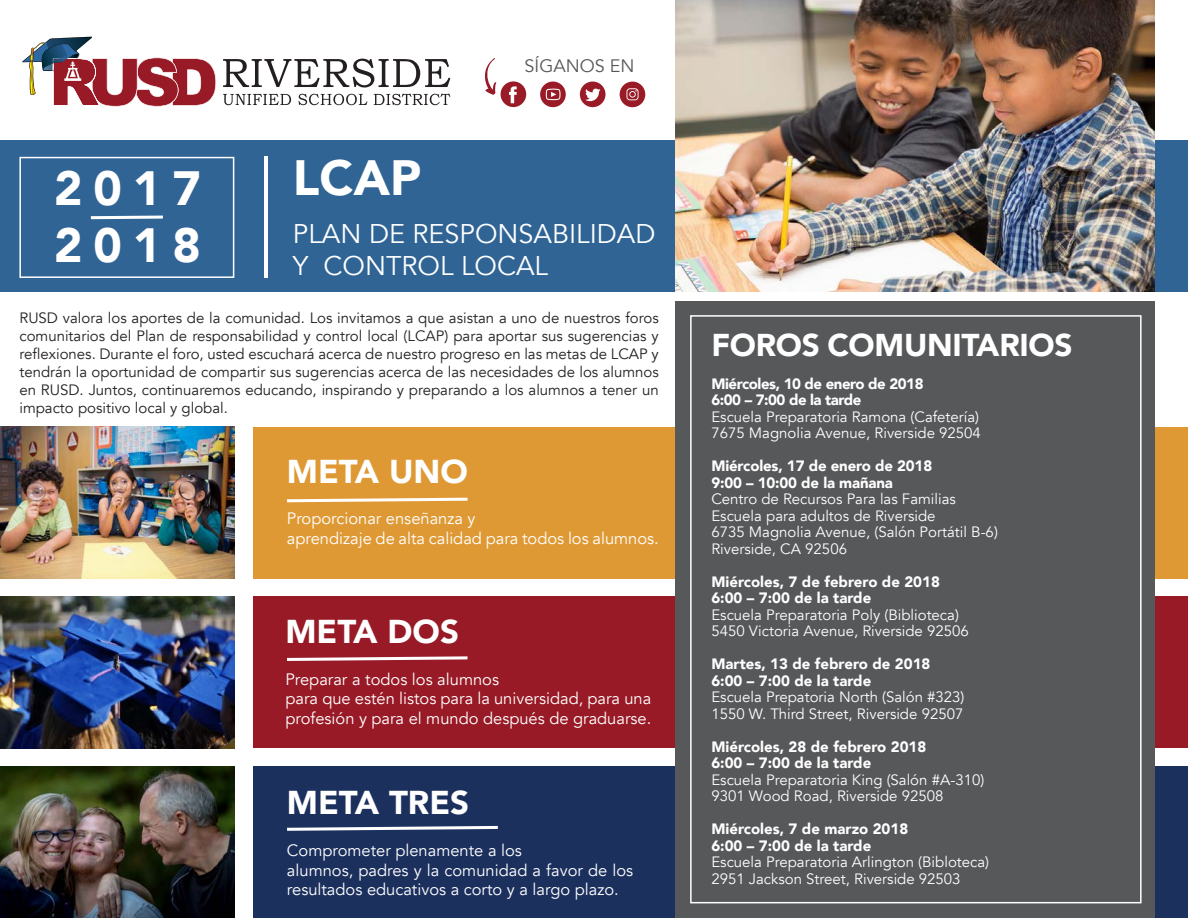
<style>
.page{position:relative;width:1188px;height:918px;background:#fff}
.page>*{position:absolute;margin:0;border:0;box-sizing:border-box;transform-origin:0 0}
.t1{font:900 49.5px "Avenir";color:#fff}
.t2{font:900 48px "Avenir";letter-spacing:.23em;color:#fff}
.t3{font:900 33px "Avenir";color:#fff}
.t4{font:900 31.5px "Avenir";letter-spacing:-.01em;color:#fff}
.t5{font:27px/32.4px "Avenir";color:#fff}
.t6{font:18px "Avenir";color:#57585a}
.t7{font:16.5px/19.8px "Avenir";color:#fff}
.t8{font:15px/16.5px "Avenir";color:#fff}
.t9{font:15px/18px "Avenir";color:#231f20;text-align:justify}
.t10{font:900 15px "Avenir";color:#fff}
.t11{font:900 15px "Avenir";letter-spacing:-.03em;color:#fff}
.s1{font-weight:900}
</style>
<div class="page">
<div style="left:253px;top:427px;width:935px;height:151px;background:#df9934"></div>
<div style="left:253px;top:596px;width:935px;height:151px;background:#981a26"></div>
<div style="left:253px;top:766px;width:935px;height:151px;background:#1c305e"></div>
<div style="left:0;top:140px;width:1188px;height:152px;background:#306495"></div>
<svg style="left:223px;top:59px;width:227px;height:29px"></svg>
<svg style="left:223px;top:94px;width:68px;height:11px"></svg>
<svg style="left:298px;top:94px;width:69px;height:11px"></svg>
<svg style="left:374px;top:94px;width:76px;height:11px"></svg>
<svg style="left:22px;top:37px;width:194px;height:70px"></svg>
<img style="left:0;top:426px;width:234px;height:152px">
<img style="left:0;top:596px;width:234px;height:152px">
<img style="left:0;top:766px;width:234px;height:152px">
<div style="left:676px;top:302px;width:479px;height:616px;background:#57585a"></div>
<div style="left:19px;top:157px;width:215px;height:121px;border:2px solid #fff"></div>
<div style="left:690px;top:315px;width:452px;height:588px;border:2px solid #fff"></div>
<hr style="left:264px;top:157px;width:3px;height:121px;background:#fff">
<img style="left:675px;top:0;width:480px;height:292px">
<svg style="left:540px;top:82px;width:26px;height:25px"></svg>
<svg style="left:580px;top:82px;width:26px;height:25px"></svg>
<svg style="left:620px;top:82px;width:25px;height:25px"></svg>
<svg style="left:485px;top:58px;width:41px;height:49px"></svg>
<svg style="left:91px;top:216px;width:72px;height:3px"></svg>
<svg style="left:287px;top:498px;width:181px;height:4px"></svg>
<svg style="left:287px;top:656px;width:181px;height:5px"></svg>
<svg style="left:287px;top:826px;width:211px;height:5px"></svg>
<p class="t2" style="left:54px;top:147px;width:148px">2017</p>
<p class="t2" style="left:54px;top:205px;width:148px">2018</p>
<p class="t6" style="left:525px;top:55px;width:111px">SÍGANOS EN</p>
<p class="t1" style="left:293px;top:136px;width:130px">LCAP</p>
<p class="t5" style="left:293px;top:218px;width:364px">PLAN DE RESPONSABILIDAD<br>Y CONTROL LOCAL</p>
<p class="t9" style="left:19px;top:309px;width:641px">RUSD valora los aportes de la comunidad. Los invitamos a que asistan a uno de nuestros foros comunitarios del Plan de responsabilidad y control local (LCAP) para aportar sus sugerencias y reflexiones. Durante el foro, usted escuchará acerca de nuestro progreso en las metas de LCAP y tendrán la oportunidad de compartir sus sugerencias acerca de las necesidades de los alumnos en RUSD. Juntos, continuaremos educando, inspirando y preparando a los alumnos a tener un impacto positivo local y global.</p>
<p class="t3" style="left:287px;top:443px;width:182px">META UNO</p>
<p class="t7" style="left:287px;top:509px;width:190px">Proporcionar enseñanza y</p>
<p class="t7" style="left:287px;top:529px;width:373px">aprendizaje de alta calidad para todos los alumnos.</p>
<p class="t3" style="left:285px;top:604px;width:175px">META DOS</p>
<p class="t7" style="left:285px;top:669px;width:215px">Preparar a todos los alumnos</p>
<p class="t7" style="left:285px;top:689px;width:367px">para que estén listos para la universidad, para una profesión y para el mundo después de graduarse.</p>
<p class="t3" style="left:287px;top:775px;width:184px">META TRES</p>
<p class="t7" style="left:287px;top:840px;width:236px">Comprometer plenamente a los</p>
<p class="t7" style="left:287px;top:860px;width:348px">alumnos, padres y la comunidad a favor de los resultados educativos a corto y a largo plazo.</p>
<p class="t4" style="left:711px;top:318px;width:363px">FOROS COMUNITARIOS</p>
<p class="t11" style="left:711px;top:371px;width:214px">Miércoles, 10 de enero de 2018</p>
<p class="t11" style="left:711px;top:387px;width:152px">6:00 – 7:00 de la tarde</p>
<p class="t8" style="left:711px;top:409px;width:269px">Escuela Preparatoria Ramona (Cafetería)</p>
<p class="t8" style="left:711px;top:425px;width:271px">7675 Magnolia Avenue, Riverside 92504</p>
<p class="t10" style="left:711px;top:453px;width:222px">Miércoles, 17 de enero de 2018</p>
<p class="t10" style="left:711px;top:470px;width:183px">9:00 – 10:00 de la mañana</p>
<p class="t8" style="left:711px;top:491px;width:246px">Centro de Recursos Para las Familias</p>
<p class="t8" style="left:711px;top:508px;width:226px">Escuela para adultos de Riverside</p>
<p class="t8" style="left:711px;top:524px;width:288px">6735 Magnolia Avenue, (Salón Portátil B-6)</p>
<p class="t8" style="left:711px;top:541px;width:137px">Riverside, CA 92506</p>
<p class="t10" style="left:711px;top:569px;width:230px">Miércoles, 7 de febrero de 2018</p>
<p class="t10" style="left:711px;top:585px;width:161px">6:00 – 7:00 de la tarde</p>
<p class="t8" style="left:711px;top:607px;width:249px">Escuela Preparatoria Poly (Biblioteca)</p>
<p class="t8" style="left:711px;top:623px;width:259px">5450 Victoria Avenue, Riverside 92506</p>
<p class="t10" style="left:711px;top:651px;width:221px">Martes, 13 de febrero de 2018</p>
<p class="t8" style="left:711px;top:673px;width:255px"><span class="s1">6:00 – 7:00 de la tarde<br></span>Escuela Prepatoria North (Salón #323)</p>
<p class="t8" style="left:711px;top:706px;width:253px">1550 W. Third Street, Riverside 92507</p>
<p class="t10" style="left:711px;top:734px;width:216px">Miércoles, 28 de febrero 2018</p>
<p class="t10" style="left:711px;top:750px;width:161px">6:00 – 7:00 de la tarde</p>
<p class="t8" style="left:711px;top:772px;width:274px">Escuela Preparatoria King (Salón #A-310)</p>
<p class="t8" style="left:711px;top:788px;width:234px">9301 Wood Road, Riverside 92508</p>
<p class="t10" style="left:711px;top:816px;width:198px">Miércoles, 7 de marzo 2018</p>
<p class="t10" style="left:711px;top:833px;width:161px">6:00 – 7:00 de la tarde</p>
<p class="t8" style="left:711px;top:854px;width:279px">Escuela Preparatoria Arlington (Bibloteca)</p>
<p class="t8" style="left:711px;top:871px;width:251px">2951 Jackson Street, Riverside 92503</p>
</div>
